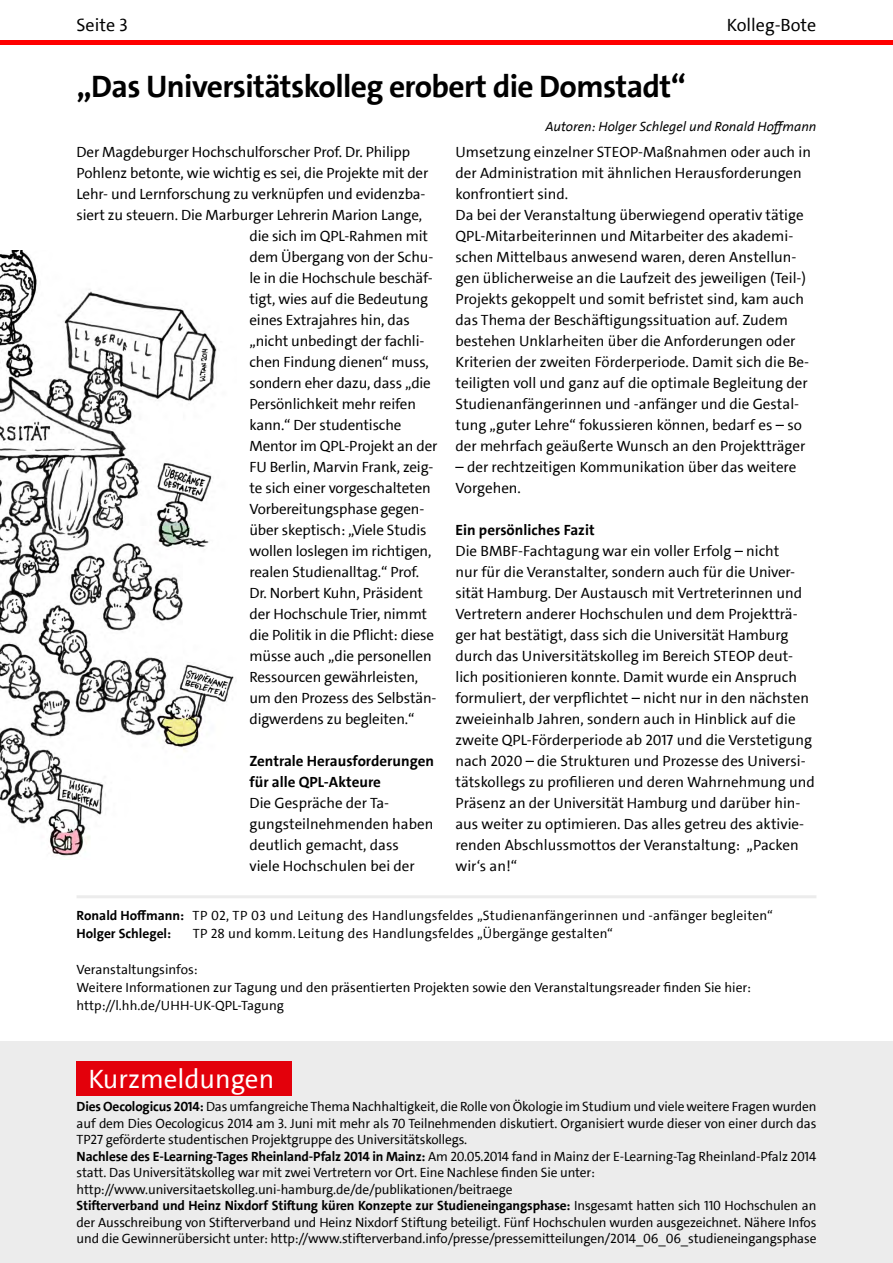
<style>
.page{position:relative;width:893px;height:1263px;background:#fff}
.page>*{position:absolute;margin:0;border:0;box-sizing:border-box;transform-origin:0 0}
.t1{font:700 31.5px "The Sans UHH";letter-spacing:-.02em;color:#000}
.t2{font:27px "The Sans UHH";color:#fff}
.t3{font:18px "The Sans UHH";color:#000}
.t4{font:15px/21px "The Sans UHH";color:#000}
.t5{font:700 15px/21px "The Sans UHH";color:#000}
.t6{font:13.5px/16.5px "The Sans UHH";letter-spacing:-.01em;color:#000}
.t7{font:13.5px/18px "The Sans UHH";letter-spacing:.015em;color:#000}
.t8{font:13.5px "The Sans UHH";letter-spacing:.01em;color:#000}
.t9{font:italic 13.5px "The Sans UHH";color:#000}
.s1{font-weight:700}
</style>
<div class="page">
<div style="left:0;top:40px;width:893px;height:5px;background:#f00"></div>
<div style="left:0;top:1042px;width:893px;height:221px;background:#ececec"></div>
<div style="left:77px;top:1061px;width:215px;height:34px;background:#e3000b"></div>
<img style="left:0;top:251px;width:234px;height:606px">
<hr style="left:77px;top:895px;width:739px;height:3px;background:#ececec">
<p class="t3" style="left:77px;top:13px;width:53px">Seite 3</p>
<p class="t3" style="left:727px;top:13px;width:91px">Kolleg-Bote</p>
<h1 class="t1" style="left:76px;top:66px;width:611px">„Das Universitätskolleg erobert die Domstadt“</h1>
<p class="t9" style="left:545px;top:117px;width:273px">Autoren: Holger Schlegel und Ronald Hoffmann</p>
<p class="t4" style="left:77px;top:142px;width:335px">Der Magdeburger Hochschulforscher Prof. Dr. Philipp</p>
<p class="t4" style="left:77px;top:163px;width:353px">Pohlenz betonte, wie wichtig es sei, die Projekte mit der</p>
<p class="t4" style="left:77px;top:184px;width:350px">Lehr- und Lernforschung zu verknüpfen und evidenzba-</p>
<p class="t4" style="left:77px;top:205px;width:347px">siert zu steuern. Die Marburger Lehrerin Marion Lange,</p>
<p class="t4" style="left:249px;top:226px;width:180px">die sich im QPL-Rahmen mit</p>
<p class="t4" style="left:249px;top:247px;width:185px">dem Übergang von der Schu-</p>
<p class="t4" style="left:249px;top:268px;width:185px">le in die Hochschule beschäf-</p>
<p class="t4" style="left:249px;top:289px;width:180px">tigt, wies auf die Bedeutung</p>
<p class="t4" style="left:249px;top:310px;width:162px">eines Extrajahres hin, das</p>
<p class="t4" style="left:249px;top:331px;width:176px">„nicht unbedingt der fachli-</p>
<p class="t4" style="left:249px;top:352px;width:181px">chen Findung dienen“ muss,</p>
<p class="t4" style="left:249px;top:373px;width:183px">sondern eher dazu, dass „die</p>
<p class="t4" style="left:249px;top:394px;width:168px">Persönlichkeit mehr reifen</p>
<p class="t4" style="left:249px;top:415px;width:153px">kann.“ Der studentische</p>
<p class="t4" style="left:249px;top:436px;width:190px">Mentor im QPL-Projekt an der</p>
<p class="t4" style="left:249px;top:457px;width:185px">FU Berlin, Marvin Frank, zeig-</p>
<p class="t4" style="left:249px;top:478px;width:183px">te sich einer vorgeschalteten</p>
<p class="t4" style="left:249px;top:499px;width:176px">Vorbereitungsphase gegen-</p>
<p class="t4" style="left:249px;top:520px;width:179px">über skeptisch: „Viele Studis</p>
<p class="t4" style="left:249px;top:541px;width:184px">wollen loslegen im richtigen,</p>
<p class="t4" style="left:249px;top:562px;width:171px">realen Studienalltag.“ Prof.</p>
<p class="t4" style="left:249px;top:583px;width:175px">Dr. Norbert Kuhn, Präsident</p>
<p class="t4" style="left:249px;top:604px;width:179px">der Hochschule Trier, nimmt</p>
<p class="t4" style="left:249px;top:625px;width:186px">die Politik in die Pflicht: diese</p>
<p class="t4" style="left:249px;top:646px;width:184px">müsse auch „die personellen</p>
<p class="t4" style="left:249px;top:667px;width:170px">Ressourcen gewährleisten,</p>
<p class="t4" style="left:249px;top:688px;width:189px">um den Prozess des Selbstän-</p>
<p class="t4" style="left:249px;top:709px;width:167px">digwerdens zu begleiten.“</p>
<p class="t5" style="left:249px;top:751px;width:186px">Zentrale Herausforderungen für alle QPL-Akteure</p>
<p class="t4" style="left:249px;top:793px;width:185px">Die Gespräche der Ta&shy;gungsteilnehmenden haben deutlich gemacht, dass<br>viele Hochschulen bei der</p>
<p class="t4" style="left:455px;top:142px;width:357px">Umsetzung einzelner STEOP-Maßnahmen oder auch in der Administration mit ähnlichen Herausforderungen konfrontiert sind.<br>Da bei der Veranstaltung überwiegend operativ tätige QPL-Mitarbeiterinnen und Mitarbeiter des akademi&shy;schen Mittelbaus anwesend waren, deren Anstellun&shy;gen üblicherweise an die Laufzeit des jeweiligen (Teil-)<br>Projekts gekoppelt und somit befristet sind, kam auch das Thema der Beschäftigungssituation auf. Zudem bestehen Unklarheiten über die Anforderungen oder Kriterien der zweiten Förderperiode. Damit sich die Be&shy;teiligten voll und ganz auf die optimale Begleitung der Studienanfängerinnen und -anfänger und die Gestal&shy;tung „guter Lehre“ fokussieren können, bedarf es – so der mehrfach geäußerte Wunsch an den Projektträger</p>
<p class="t4" style="left:455px;top:457px;width:342px">– der rechtzeitigen Kommunikation über das weitere<br>Vorgehen.</p>
<p class="t5" style="left:455px;top:520px;width:141px">Ein persönliches Fazit</p>
<p class="t4" style="left:455px;top:541px;width:361px">Die BMBF-Fachtagung war ein voller Erfolg – nicht<br>nur für die Veranstalter, sondern auch für die Univer&shy;sität Hamburg. Der Austausch mit Vertreterinnen und Vertretern anderer Hochschulen und dem Projektträ&shy;ger hat bestätigt, dass sich die Universität Hamburg durch das Universitätskolleg im Bereich STEOP deut&shy;lich positionieren konnte. Damit wurde ein Anspruch formuliert, der verpflichtet – nicht nur in den nächsten zweieinhalb Jahren, sondern auch in Hinblick auf die zweite QPL-Förderperiode ab 2017 und die Verstetigung nach 2020 – die Strukturen und Prozesse des Universi&shy;tätskollegs zu profilieren und deren Wahrnehmung und Präsenz an der Universität Hamburg und darüber hin&shy;aus weiter zu optimieren. Das alles getreu des aktivie&shy;renden Abschlussmottos der Veranstaltung: „Packen wir‘s an!“</p>
<p class="t7" style="left:77px;top:907px;width:698px"><span class="s1">Ronald Hoffmann:</span> TP 02, TP 03 und Leitung des Handlungsfeldes „Studienanfängerinnen und -anfänger begleiten“<br><span class="s1">Holger Schlegel:</span></p>
<p class="t8" style="left:193px;top:925px;width:421px">TP 28 und komm. Leitung des Handlungsfeldes „Übergänge gestalten“</p>
<p class="t6" style="left:77px;top:961px;width:676px;line-height:18px">Veranstaltungsinfos:<br>Weitere Informationen zur Tagung und den präsentierten Projekten sowie den Veranstaltungsreader finden Sie hier: http://l.hh.de/UHH-UK-QPL-Tagung</p>
<h2 class="t2" style="left:89px;top:1062px;width:187px">Kurzmeldungen</h2>
<p class="t6" style="left:77px;top:1099px;width:741px"><span class="s1">Dies Oecologicus 2014:</span> Das umfangreiche Thema Nachhaltigkeit, die Rolle von Ökologie im Studium und viele weitere Fragen wurden auf dem Dies Oecologicus 2014 am 3. Juni mit mehr als 70 Teilnehmenden diskutiert. Organisiert wurde dieser von einer durch das TP27 geförderte studentischen Projektgruppe des Universitätskollegs.<br><span class="s1">Nachlese des E-Learning-Tages Rheinland-Pfalz 2014 in Mainz:</span> Am 20.05.2014 fand in Mainz der E-Learning-Tag Rheinland-Pfalz 2014 statt. Das Universitätskolleg war mit zwei Vertretern vor Ort. Eine Nachlese finden Sie unter: http://www.universitaetskolleg.uni-hamburg.de/de/publikationen/beitraege<br><span class="s1">Stifterverband und Heinz Nixdorf Stiftung küren Konzepte zur Studieneingangsphase:</span> Insgesamt hatten sich 110 Hochschulen an der Ausschreibung von Stifterverband und Heinz Nixdorf Stiftung beteiligt. Fünf Hochschulen wurden ausgezeichnet. Nähere Infos und die Gewinnerübersicht unter: http://www.stifterverband.info/presse/pressemitteilungen/2014_06_06_studieneingangsphase</p>
</div>
